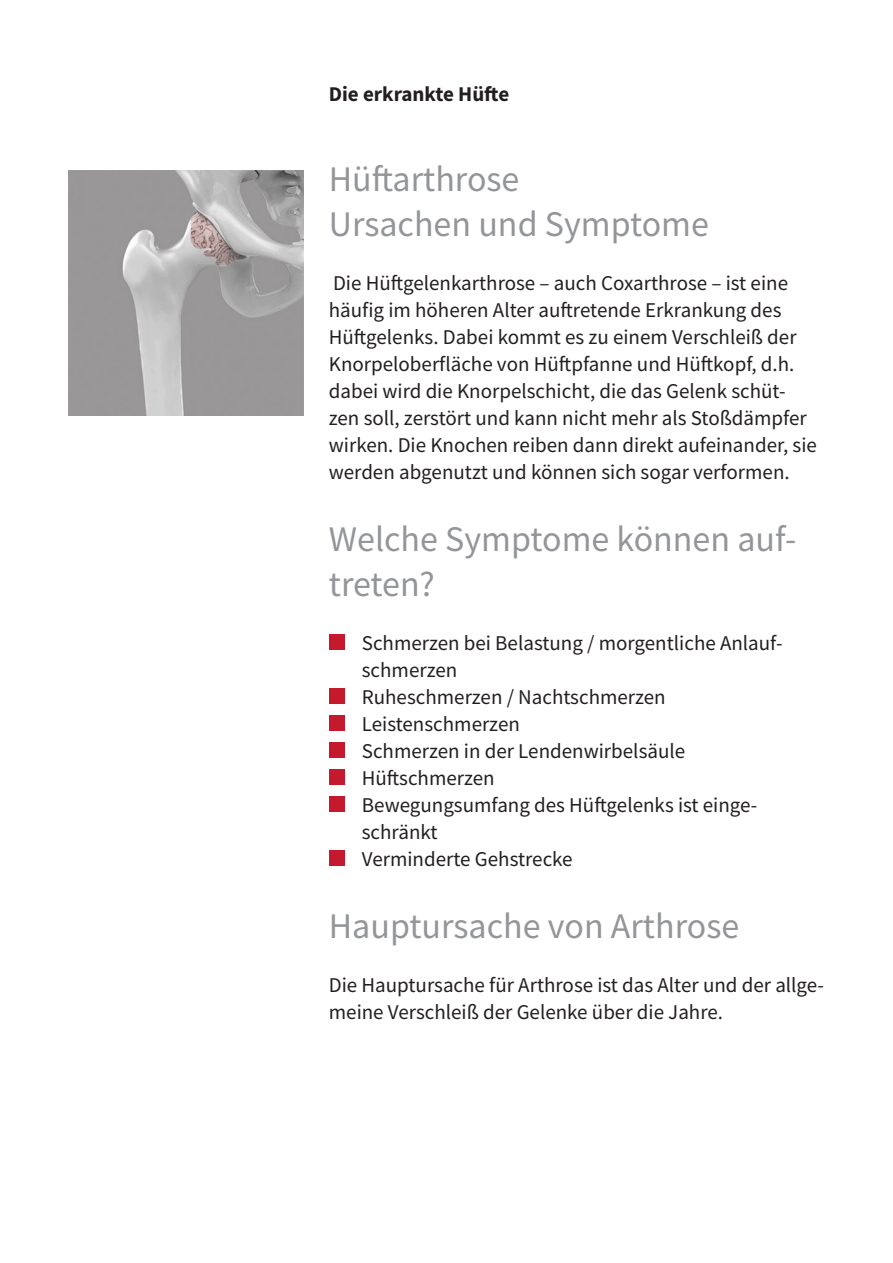
<style>
.page{position:relative;width:893px;height:1263px;background:#fff}
.page>*{position:absolute;margin:0;border:0;box-sizing:border-box;transform-origin:0 0}
.t1{font:36px/45px "Source Sans Pro";color:#939598}
.t2{font:21px/27px "Source Sans Pro";color:#231f20}
.t3{font:700 21px "Source Sans Pro";color:#231f20}
</style>
<div class="page">
<div style="left:329px;top:634px;width:15px;height:16px;background:#c5192d"></div>
<div style="left:329px;top:688px;width:15px;height:16px;background:#c5192d"></div>
<div style="left:329px;top:715px;width:15px;height:16px;background:#c5192d"></div>
<div style="left:329px;top:742px;width:15px;height:16px;background:#c5192d"></div>
<div style="left:329px;top:769px;width:15px;height:16px;background:#c5192d"></div>
<div style="left:329px;top:796px;width:15px;height:16px;background:#c5192d"></div>
<div style="left:329px;top:850px;width:15px;height:16px;background:#c5192d"></div>
<img style="left:68px;top:170px;width:235px;height:246px">
<p class="t3" style="left:329px;top:80px;width:182px">Die erkrankte Hüfte</p>
<p class="t1" style="left:329px;top:156px;width:192px">Hüftarthrose</p>
<p class="t1" style="left:329px;top:201px;width:382px">Ursachen und Symptome</p>
<p class="t2" style="left:329px;top:269px;width:490px">Die Hüftgelenkarthrose – auch Coxarthrose – ist eine häufig im höheren Alter auftretende Erkrankung des Hüftgelenks. Dabei kommt es zu einem Verschleiß der Knorpeloberfläche von Hüftpfanne und Hüftkopf, d.h. dabei wird die Knorpelschicht, die das Gelenk schüt&shy;zen soll, zerstört und kann nicht mehr als Stoßdämpfer wirken. Die Knochen reiben dann direkt aufeinander, sie werden abgenutzt und können sich sogar verformen.</p>
<p class="t1" style="left:329px;top:516px;width:469px">Welche Symptome können auf&shy;treten?</p>
<p class="t2" style="left:362px;top:629px;width:422px">Schmerzen bei Belastung / morgentliche Anlauf-</p>
<p class="t2" style="left:362px;top:656px;width:97px">schmerzen</p>
<p class="t2" style="left:362px;top:683px;width:305px">Ruheschmerzen / Nachtschmerzen</p>
<p class="t2" style="left:362px;top:710px;width:160px">Leistenschmerzen</p>
<p class="t2" style="left:362px;top:737px;width:325px">Schmerzen in der Lendenwirbelsäule</p>
<p class="t2" style="left:362px;top:764px;width:134px">Hüftschmerzen</p>
<p class="t2" style="left:362px;top:791px;width:397px">Bewegungsumfang des Hüftgelenks ist einge-</p>
<p class="t2" style="left:362px;top:818px;width:77px">schränkt</p>
<p class="t2" style="left:362px;top:845px;width:212px">Verminderte Gehstrecke</p>
<p class="t1" style="left:329px;top:903px;width:412px">Hauptursache von Arthrose</p>
<p class="t2" style="left:329px;top:971px;width:497px">Die Hauptursache für Arthrose ist das Alter und der allge&shy;meine Verschleiß der Gelenke über die Jahre.</p>
</div>
